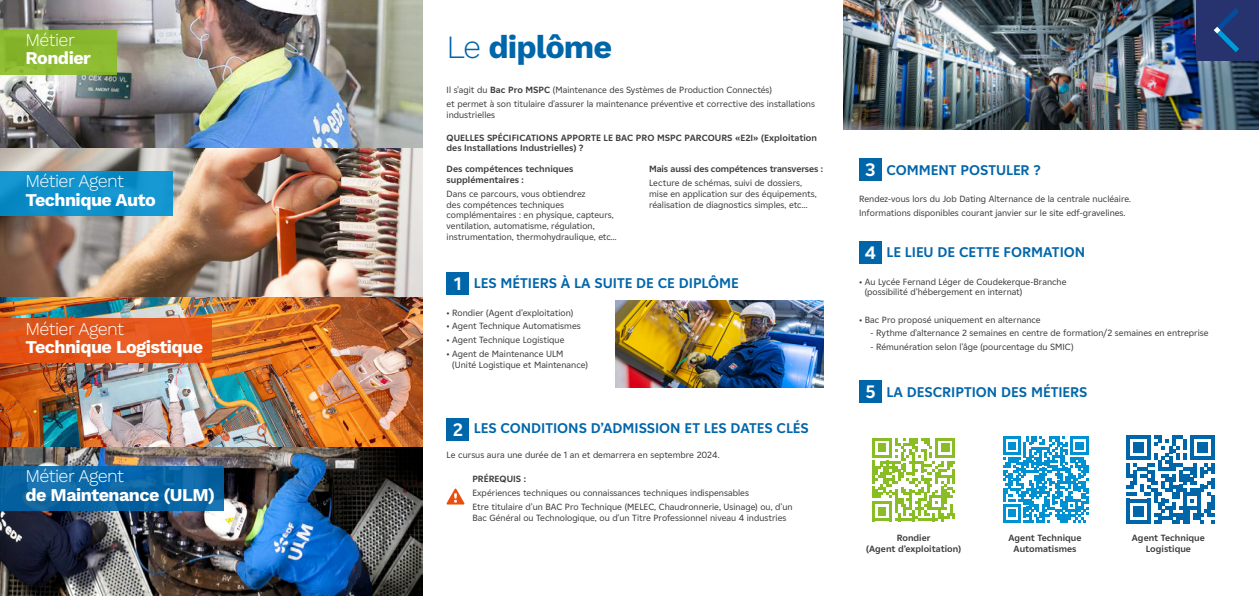
<style>
.page{position:relative;width:1259px;height:596px;background:#fff}
.page>*{position:absolute;margin:0;border:0;box-sizing:border-box;transform-origin:0 0}
.t1{font:700 32.5px "Work Sans";letter-spacing:-.03em;color:#06a}
.t2{font:700 18px "EDF2020";color:#fff}
.t3{font:700 17.9px "Work Sans";letter-spacing:-.03em;color:#fff}
.t4{font:300 17.9px "Work Sans";letter-spacing:-.03em;color:#fff}
.t5{font:700 14px "EDF2020";color:#06a}
.t6{font:9px/10.8px "EDF2020";letter-spacing:.005em;color:#3c3c3b}
.t7{font:700 9px/10.8px "EDF2020";letter-spacing:.005em;color:#3c3c3b;text-align:center}
.s1{font-weight:300}
.s2{font-weight:700}
</style>
<div class="page">
<img style="left:0;top:0;width:422px;height:595px">
<img style="left:843px;top:0;width:415px;height:129px">
<img style="left:615px;top:300px;width:208px;height:87px">
<div style="left:0;top:30px;width:117px;height:44px;background:#8cba30"></div>
<div style="left:0;top:171px;width:173px;height:44px;background:linear-gradient(to right,#0c8dc7,#1295d0)"></div>
<svg style="left:0;top:318px;width:211px;height:45px;background:#e3551a"></svg>
<div style="left:0;top:466px;width:224px;height:44px;background:linear-gradient(to right,#0d68a6,#0864a5)"></div>
<svg style="left:872px;top:438px;width:83px;height:83px"></svg>
<svg style="left:1003px;top:436px;width:85px;height:86px"></svg>
<svg style="left:1126px;top:435px;width:88px;height:88px"></svg>
<div style="left:1196px;top:0;width:63px;height:60px;background:#26336e"></div>
<svg style="left:1213px;top:8px;width:26px;height:44px"></svg>
<div style="left:446px;top:272px;width:23px;height:22px;background:#06a"></div>
<div style="left:446px;top:418px;width:23px;height:22px;background:#06a"></div>
<div style="left:859px;top:241px;width:22px;height:22px;background:#06a"></div>
<div style="left:859px;top:158px;width:22px;height:23px;background:#06a"></div>
<div style="left:859px;top:380px;width:22px;height:22px;background:#06a"></div>
<svg style="left:446px;top:488px;width:18px;height:16px"></svg>
<h3 class="t4" style="left:26px;top:27px;width:51px">Métier</h3>
<h3 class="t3" style="left:26px;top:45px;width:67px">Rondier</h3>
<h3 class="t4" style="left:26px;top:167px;width:100px">Métier Agent</h3>
<h3 class="t3" style="left:26px;top:186px;width:132px">Technique Auto</h3>
<h3 class="t4" style="left:26px;top:315px;width:100px">Métier Agent</h3>
<h3 class="t3" style="left:26px;top:333px;width:179px">Technique Logistique</h3>
<h3 class="t4" style="left:26px;top:462px;width:100px">Métier Agent</h3>
<h3 class="t3" style="left:26px;top:480px;width:191px">de Maintenance (ULM)</h3>
<h1 class="t1" style="left:446px;top:22px;width:167px"><span class="s1">Le</span> diplôme</h1>
<p class="t6" style="left:446px;top:83px;width:370px;line-height:13.6px">Il s’agit du <span class="s2">Bac Pro MSPC</span> (Maintenance des Systèmes de Production Connectés)<br>et permet à son titulaire d’assurer la maintenance préventive et corrective des installations</p>
<p class="t6" style="left:446px;top:109px;width:50px">industrielles</p>
<p class="t7" style="left:446px;top:131px;width:372px;text-align:left">QUELLES SPÉCIFICATIONS APPORTE LE BAC PRO MSPC PARCOURS «E2I» (Exploitation des Installations Industrielles) ?</p>
<p class="t7" style="left:446px;top:163px;width:128px;text-align:left">Des compétences techniques supplémentaires :</p>
<p class="t6" style="left:446px;top:188px;width:172px">Dans ce parcours, vous obtiendrez<br>des compétences techniques complémentaires : en physique, capteurs, ventilation, automatisme, régulation, instrumentation, thermohydraulique, etc…</p>
<p class="t7" style="left:649px;top:163px;width:175px">Mais aussi des compétences transverses :</p>
<p class="t6" style="left:649px;top:177px;width:169px">Lecture de schémas, suivi de dossiers, mise en application sur des équipements, réalisation de diagnostics simples, etc…</p>
<h2 class="t2" style="left:454px;top:271px;width:9px">1</h2>
<h3 class="t5" style="left:474px;top:273px;width:266px">LES MÉTIERS À LA SUITE DE CE DIPLÔME</h3>
<p class="t6" style="left:446px;top:307px;width:128px">• Rondier (Agent d’exploitation)</p>
<p class="t6" style="left:446px;top:320px;width:136px">• Agent Technique Automatismes</p>
<p class="t6" style="left:446px;top:334px;width:119px">• Agent Technique Logistique</p>
<p class="t6" style="left:452px;top:347px;width:137px;text-indent:-6px">• Agent de Maintenance ULM (Unité Logistique et Maintenance)</p>
<h2 class="t2" style="left:453px;top:417px;width:12px">2</h2>
<h3 class="t5" style="left:474px;top:418px;width:336px">LES CONDITIONS D’ADMISSION ET LES DATES CLÉS</h3>
<p class="t6" style="left:446px;top:448px;width:274px">Le cursus aura une durée de 1 an et demarrera en septembre 2024.</p>
<p class="t7" style="left:472px;top:473px;width:55px">PRÉREQUIS :</p>
<p class="t6" style="left:472px;top:485px;width:322px;line-height:13.6px">Expériences techniques ou connaissances techniques indispensables<br>Etre titulaire d’un BAC Pro Technique (MELEC, Chaudronnerie, Usinage) ou, d’un</p>
<p class="t6" style="left:472px;top:511px;width:315px">Bac Général ou Technologique, ou d’un Titre Professionnel niveau 4 industries</p>
<h2 class="t2" style="left:865px;top:157px;width:12px">3</h2>
<h3 class="t5" style="left:886px;top:160px;width:156px">COMMENT POSTULER ?</h3>
<p class="t6" style="left:859px;top:191px;width:273px;line-height:13.6px">Rendez-vous lors du Job Dating Alternance de la centrale nucléaire.<br>Informations disponibles courant janvier sur le site edf-gravelines.</p>
<h2 class="t2" style="left:865px;top:240px;width:13px">4</h2>
<h3 class="t5" style="left:886px;top:242px;width:200px">LE LIEU DE CETTE FORMATION</h3>
<p class="t6" style="left:865px;top:275px;width:203px;text-indent:-6px">• Au Lycée Fernand Léger de Coudekerque-Branche (possibilité d’hébergement en internat)</p>
<p class="t6" style="left:859px;top:313px;width:183px">• Bac Pro proposé uniquement en alternance</p>
<p class="t6" style="left:870px;top:327px;width:340px">- Rythme d’alternance 2 semaines en centre de formation/2 semaines en entreprise</p>
<p class="t6" style="left:870px;top:341px;width:205px">- Rémunération selon l’âge (pourcentage du SMIC)</p>
<h3 class="t5" style="left:886px;top:382px;width:202px">LA DESCRIPTION DES MÉTIERS</h3>
<h2 class="t2" style="left:865px;top:378px;width:12px">5</h2>
<p class="t7" style="left:866px;top:531px;width:97px">Rondier<br>(Agent d’exploitation)</p>
<p class="t7" style="left:1008px;top:531px;width:74px">Agent Technique<br>Automatismes</p>
<p class="t7" style="left:1132px;top:531px;width:74px">Agent Technique<br>Logistique</p>
</div>
